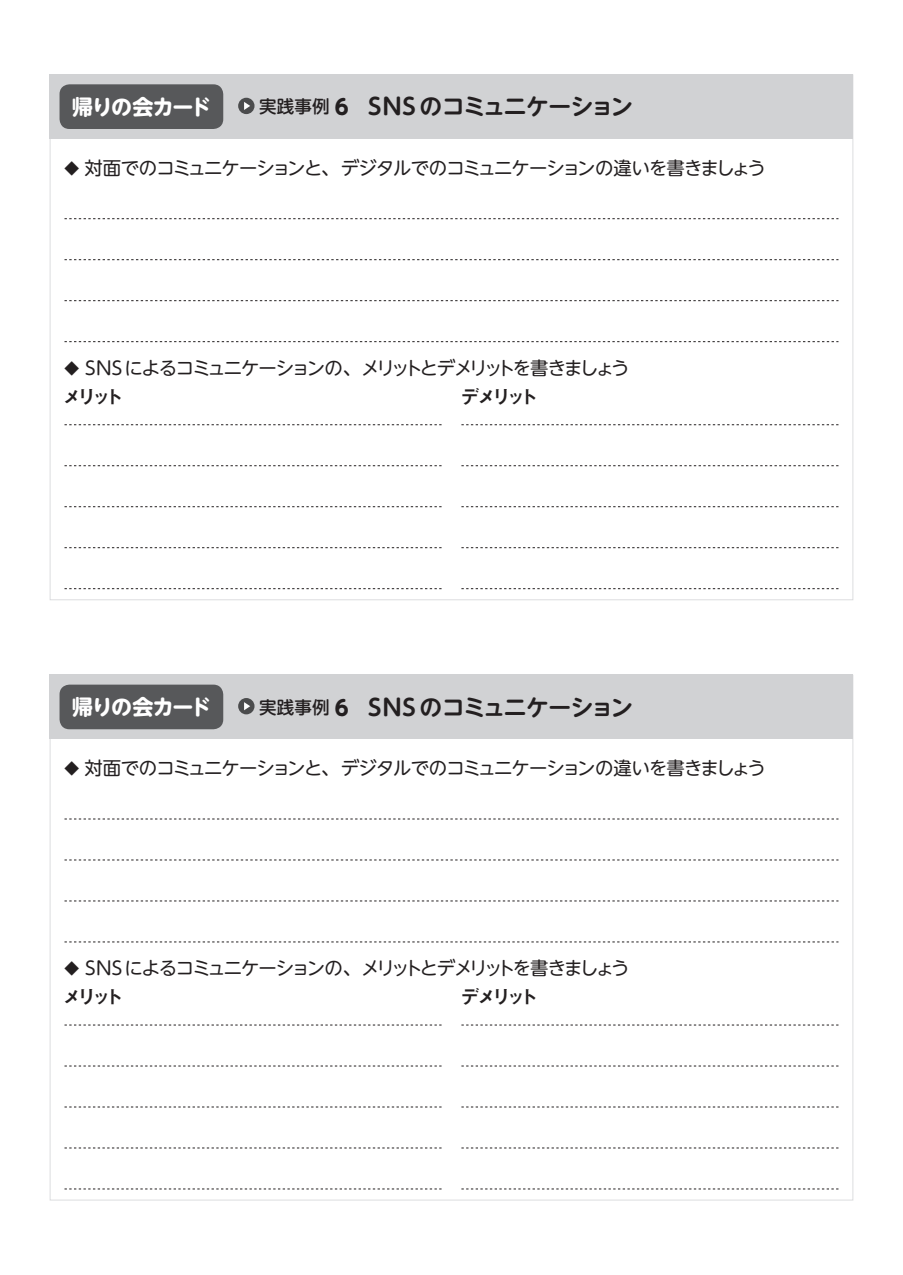
<style>
.page{position:relative;width:903px;height:1275px;background:#fff}
.page>*{position:absolute;margin:0;border:0;box-sizing:border-box;transform-origin:0 0}
.t1{font:700 22.75px "UD Shin M Go Pr 6 N De";letter-spacing:-.02em;color:#231f20}
.t2{font:700 21px "UD Shin M Go Pr 6 N";letter-spacing:-.06em;color:#fff}
.t3{font:19.25px "Midashi Go Pr 6 N MB31";letter-spacing:-.23em;color:#231f20}
.t4{font:18.38px "UD Shin M Go Pr 6 N";letter-spacing:-.05em;color:#231f20}
.t5{font:18.38px "UD Shin M Go Pr 6 N";letter-spacing:-.115em;color:#231f20}
.s1{font-family:"UD Shin M Go Pr 6 N";font-weight:500;font-size:17.5px}
.s2{font-family:"UD Shin M Go Pr 6 N";font-size:21px}
.s3{font-size:14.7px}
</style>
<div class="page">
<div style="left:50px;top:675px;width:803px;height:64px;background:#d1d2d4"></div>
<div style="left:50px;top:74px;width:803px;height:65px;background:#d1d2d4"></div>
<svg style="left:64px;top:819px;width:774px;height:1px"></svg>
<svg style="left:64px;top:860px;width:774px;height:1px"></svg>
<svg style="left:64px;top:901px;width:774px;height:1px"></svg>
<svg style="left:64px;top:942px;width:774px;height:1px"></svg>
<svg style="left:64px;top:218px;width:774px;height:1px"></svg>
<svg style="left:64px;top:259px;width:774px;height:1px"></svg>
<svg style="left:64px;top:300px;width:774px;height:1px"></svg>
<svg style="left:64px;top:341px;width:774px;height:1px"></svg>
<svg style="left:64px;top:1025px;width:377px;height:1px"></svg>
<svg style="left:64px;top:1066px;width:377px;height:1px"></svg>
<svg style="left:64px;top:1107px;width:377px;height:1px"></svg>
<svg style="left:64px;top:1148px;width:377px;height:1px"></svg>
<svg style="left:64px;top:1189px;width:377px;height:1px"></svg>
<svg style="left:64px;top:424px;width:377px;height:1px"></svg>
<svg style="left:64px;top:465px;width:377px;height:1px"></svg>
<svg style="left:64px;top:506px;width:377px;height:1px"></svg>
<svg style="left:64px;top:547px;width:377px;height:1px"></svg>
<svg style="left:64px;top:588px;width:377px;height:1px"></svg>
<svg style="left:461px;top:1025px;width:377px;height:1px"></svg>
<svg style="left:461px;top:1066px;width:377px;height:1px"></svg>
<svg style="left:461px;top:1107px;width:377px;height:1px"></svg>
<svg style="left:461px;top:1148px;width:377px;height:1px"></svg>
<svg style="left:461px;top:1189px;width:377px;height:1px"></svg>
<svg style="left:461px;top:424px;width:377px;height:1px"></svg>
<svg style="left:461px;top:465px;width:377px;height:1px"></svg>
<svg style="left:461px;top:506px;width:377px;height:1px"></svg>
<svg style="left:461px;top:547px;width:377px;height:1px"></svg>
<svg style="left:461px;top:588px;width:377px;height:1px"></svg>
<div style="left:238px;top:698px;width:16px;height:16px;background:#4b4c4d;border-radius:50%"></div>
<svg style="left:244px;top:702px;width:6px;height:8px"></svg>
<div style="left:60px;top:685px;width:163px;height:44px;background:#57585a;border-radius:10px"></div>
<div style="left:238px;top:98px;width:16px;height:16px;background:#4b4c4d;border-radius:50%"></div>
<svg style="left:244px;top:102px;width:6px;height:8px"></svg>
<div style="left:60px;top:84px;width:163px;height:45px;background:#57585a;border-radius:10px"></div>
<p class="t2" style="left:72px;top:88px;width:141px">帰りの会カード</p>
<p class="t1" style="left:259px;top:87px;width:375px"><span class="s1">実践事例</span> <span class="s2">6</span> SNS のコミュニケーション</p>
<p class="t4" style="left:64px;top:153px;width:703px"><span class="s3">◆</span> 対面でのコミュニケーションと、デジタルでのコミュニケーションの違いを書きましょう</p>
<p class="t5" style="left:64px;top:353px;width:566px"><span class="s3">◆</span> SNS によるコミュニケーションの、メリットとデメリットを書きましょう</p>
<p class="t3" style="left:62px;top:381px;width:63px">メリット</p>
<p class="t3" style="left:460px;top:381px;width:80px">デメリット</p>
<p class="t2" style="left:72px;top:689px;width:141px">帰りの会カード</p>
<p class="t1" style="left:259px;top:687px;width:375px"><span class="s1">実践事例</span> <span class="s2">6</span> SNS のコミュニケーション</p>
<p class="t4" style="left:64px;top:753px;width:703px"><span class="s3">◆</span> 対面でのコミュニケーションと、デジタルでのコミュニケーションの違いを書きましょう</p>
<p class="t5" style="left:64px;top:953px;width:566px"><span class="s3">◆</span> SNS によるコミュニケーションの、メリットとデメリットを書きましょう</p>
<p class="t3" style="left:62px;top:981px;width:63px">メリット</p>
<p class="t3" style="left:460px;top:981px;width:80px">デメリット</p>
</div>
